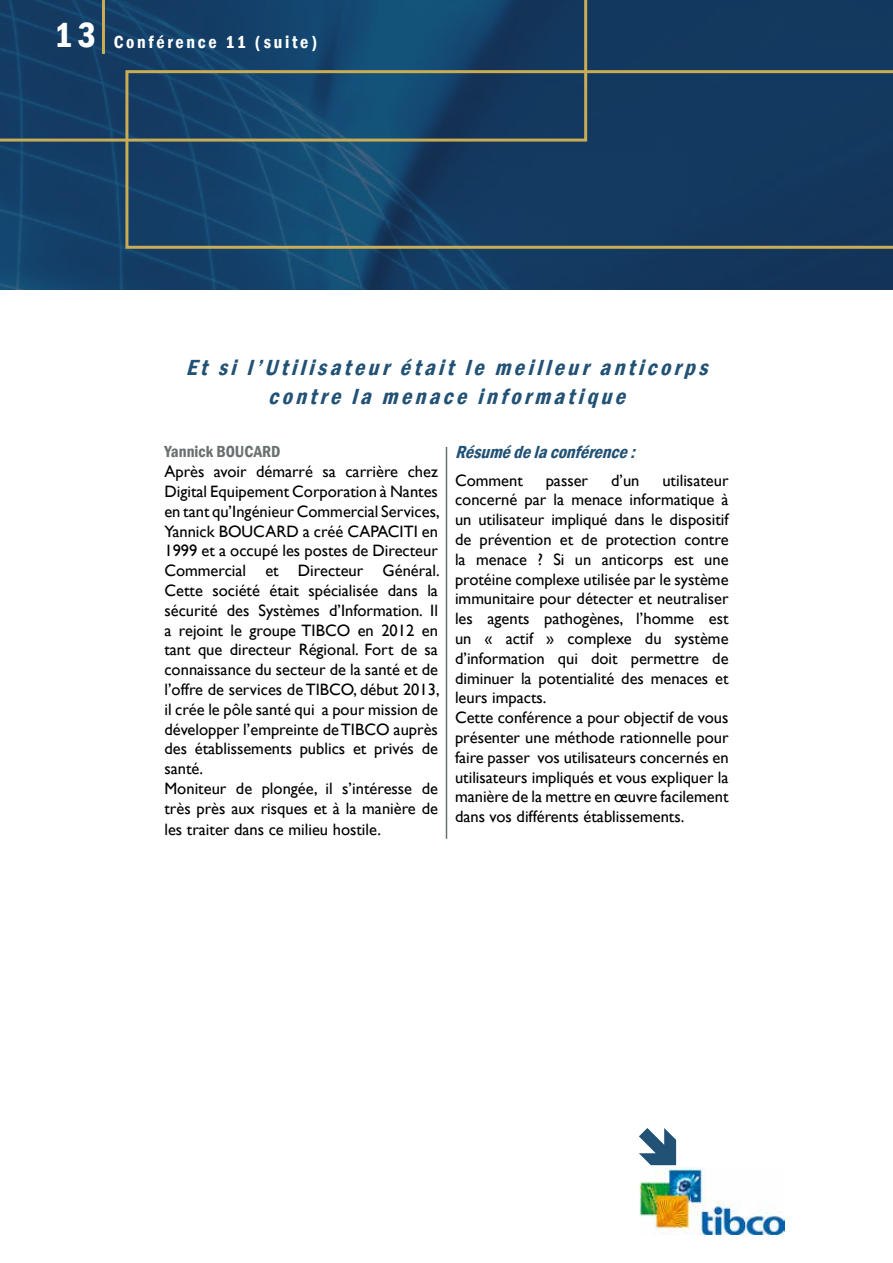
<style>
.page{position:relative;width:893px;height:1263px;background:#fff}
.page>*{position:absolute;margin:0;border:0;box-sizing:border-box;transform-origin:0 0}
.t1{font:600 condensed 36px "Franklin Gothic";color:#fff}
.t2{font:italic 600 condensed 22.5px/28.5px "Franklin Gothic";color:#215175;text-align:center}
.t3{font:italic 600 condensed 18px "Franklin Gothic";color:#215175}
.t4{font:600 condensed 18px "Franklin Gothic";letter-spacing:.15em;color:#fff}
.t5{font:16.5px/19.8px "Gill Sans";color:#000}
.t6{font:600 condensed 16.5px "Franklin Gothic";color:#687170}
</style>
<div class="page">
<img style="left:0;top:0;width:893px;height:289px">
<svg style="left:0;top:0;width:587px;height:142px;background:#154168"></svg>
<svg style="left:125px;top:70px;width:768px;height:179px;background:#1c4364"></svg>
<hr style="left:102px;top:0;width:3px;height:54px;background:#caac54">
<hr style="left:446px;top:447px;width:1px;height:392px;background:#687170">
<svg style="left:639px;top:1128px;width:37px;height:37px"></svg>
<img style="left:639px;top:1167px;width:146px;height:67px">
<h1 class="t1" style="left:54px;top:11px;width:44px">13</h1>
<p class="t4" style="left:114px;top:30px;width:205px">Conférence 11 (suite)</p>
<h2 class="t2" style="left:186px;top:353px;width:531px">Et si l’Utilisateur était le meilleur anticorps contre la menace informatique</h2>
<p class="t6" style="left:164px;top:441px;width:117px">Yannick BOUCARD</p>
<p class="t5" style="left:164px;top:462px;width:277px">Après avoir démarré sa carrière chez Digital Equipement Corporation à Nantes en tant qu’Ingénieur Commercial Services, Yannick BOUCARD a créé CAPACITI en 1999 et a occupé les postes de Directeur Commercial et Directeur Général.<br>Cette société était spécialisée dans la sécurité des Systèmes d’Information. Il a rejoint le groupe TIBCO en 2012 en tant que directeur Régional. Fort de sa connaissance du secteur de la santé et de l’offre de services de TIBCO, début 2013, il crée le pôle santé qui a pour mission de développer l’empreinte de TIBCO auprès des établissements publics et privés de santé.<br>Moniteur de plongée, il s’intéresse de très près aux risques et à la manière de</p>
<p class="t5" style="left:164px;top:820px;width:218px">les traiter dans ce milieu hostile.</p>
<p class="t3" style="left:455px;top:440px;width:187px">Résumédelaconférence:</p>
<p class="t5" style="left:455px;top:470px;width:69px">Comment</p>
<p class="t5" style="left:546px;top:470px;width:44px">passer</p>
<p class="t5" style="left:611px;top:470px;width:30px">d’un</p>
<p class="t5" style="left:455px;top:470px;width:275px;text-indent:207px">utilisateur concerné par la menace informatique à un utilisateur impliqué dans le dispositif de prévention et de protection contre la menace ? Si un anticorps est une protéine complexe utilisée par le système immunitaire pour détecter et neutraliser les agents pathogènes, l’homme est un « actif » complexe du système d’information qui doit permettre de diminuer la potentialité des menaces et leurs impacts.<br>Cette conférence a pour objectif de vous présenter une méthode rationnelle pour faire passer vos utilisateurs concernés en utilisateurs impliqués et vous expliquer la manière de la mettre en œuvre facilement dans vos différents établissements.</p>
</div>
